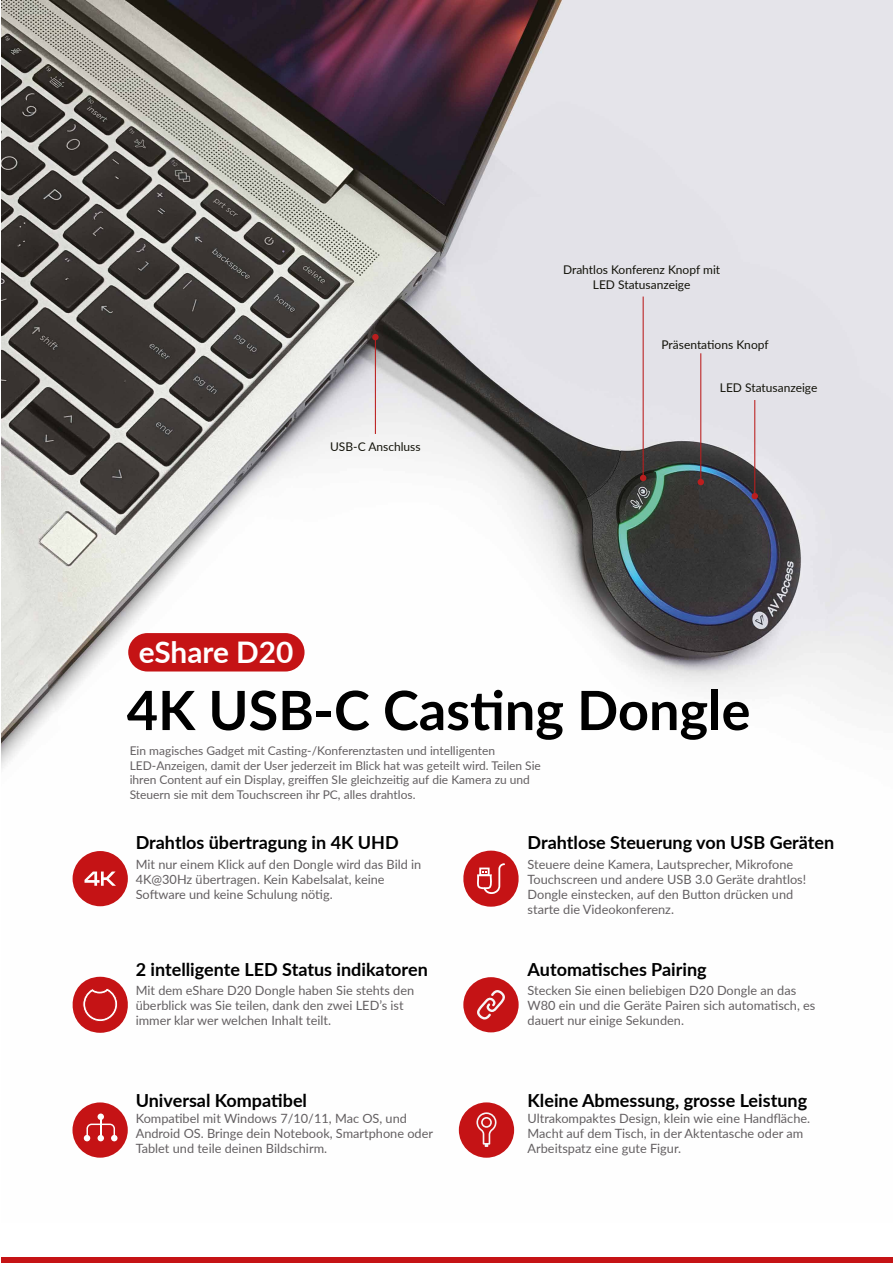
<style>
.page{position:relative;width:893px;height:1263px;background:#fff}
.page>*{position:absolute;margin:0;border:0;box-sizing:border-box;transform-origin:0 0}
.t1{font:700 54.15px "Lato";color:#000}
.t2{font:700 29.85px "Lato";color:#fff}
.t3{font:700 18px "Lato";color:#000}
.t4{font:12.75px/15px "Lato";color:#635f61}
.t5{font:12px/14.4px "Lato";color:#635f61}
.t6{font:12px/14.4px "Lato";color:#13130a;text-align:center}
</style>
<div class="page">
<img style="left:1px;top:0;width:892px;height:1158px">
<hr style="left:754px;top:400px;width:1px;height:96px;background:#bb1e1e">
<svg style="left:752px;top:493px;width:6px;height:6px"></svg>
<hr style="left:700px;top:353px;width:1px;height:129px;background:#bb1e1e">
<svg style="left:698px;top:479px;width:6px;height:6px"></svg>
<hr style="left:643px;top:297px;width:1px;height:181px;background:#bb1e1e">
<svg style="left:640px;top:475px;width:6px;height:6px"></svg>
<hr style="left:375px;top:337px;width:1px;height:97px;background:#bb1e1e">
<div style="left:372px;top:334px;width:7px;height:6px;background:#bb1e1e;border-radius:50%"></div>
<div style="left:128px;top:633px;width:177px;height:38px;background:#c51315;border-radius:19px"></div>
<div style="left:1px;top:1257px;width:892px;height:6px;background:#c51315"></div>
<div style="left:459px;top:1102px;width:55px;height:56px;background:#c51315;border-radius:50%"></div>
<svg style="left:476px;top:1112px;width:21px;height:35px"></svg>
<div style="left:72px;top:1102px;width:56px;height:56px;background:#c51315;border-radius:50%"></div>
<svg style="left:84px;top:1113px;width:33px;height:28px"></svg>
<svg style="left:63px;top:977px;width:74px;height:56px"></svg>
<div style="left:463px;top:977px;width:56px;height:55px;background:#c51315;border-radius:50%"></div>
<svg style="left:477px;top:990px;width:28px;height:29px"></svg>
<svg style="left:454px;top:851px;width:74px;height:56px"></svg>
<div style="left:73px;top:851px;width:55px;height:55px;background:#c51315;border-radius:50%"></div>
<svg style="left:84px;top:871px;width:32px;height:15px"></svg>
<p class="t6" style="left:563px;top:262px;width:159px">Drahtlos Konferenz Knopf mit<br>LED Statusanzeige</p>
<p class="t6" style="left:330px;top:439px;width:92px">USB-C Anschluss</p>
<h2 class="t2" style="left:139px;top:630px;width:156px">eShare D20</h2>
<p class="t6" style="left:661px;top:337px;width:109px">Präsentations Knopf</p>
<p class="t6" style="left:720px;top:380px;width:99px">LED Statusanzeige</p>
<h1 class="t1" style="left:127px;top:670px;width:625px">4K USB-C Casting Dongle</h1>
<p class="t5" style="left:130px;top:743px;width:413px">Ein magisches Gadget mit Casting-/Konferenztasten und intelligenten LED-Anzeigen, damit der User jederzeit im Blick hat was geteilt wird. Teilen Sie ihren Content auf ein Display, greiffen SIe gleichzeitig auf die Kamera zu und Steuern sie mit dem Touchscreen ihr PC, alles drahtlos.</p>
<h3 class="t3" style="left:136px;top:829px;width:264px">Drahtlos übertragung in 4K UHD</h3>
<h3 class="t3" style="left:528px;top:829px;width:308px">Drahtlose Steuerung von USB Geräten</h3>
<p class="t4" style="left:136px;top:856px;width:287px">Mit nur einem Klick auf den Dongle wird das Bild in<br>4K@30Hz übertragen. Kein Kabelsalat, keine<br>Software und keine Schulung nötig.</p>
<p class="t4" style="left:528px;top:856px;width:280px">Steuere deine Kamera, Lautsprecher, Mikrofone Touchscreen und andere USB 3.0 Geräte drahtlos!<br>Dongle einstecken, auf den Button drücken und starte die Videokonferenz.</p>
<h3 class="t3" style="left:136px;top:956px;width:294px">2 intelligente LED Status indikatoren</h3>
<h3 class="t3" style="left:528px;top:956px;width:181px">Automatisches Pairing</h3>
<p class="t4" style="left:136px;top:982px;width:280px">Mit dem eShare D20 Dongle haben Sie stehts den überblick was Sie teilen, dank den zwei LED’s ist immer klar wer welchen Inhalt teilt.</p>
<p class="t4" style="left:528px;top:982px;width:289px">Stecken Sie einen beliebigen D20 Dongle an das<br>W80 ein und die Geräte Pairen sich automatisch, es dauert nur einige Sekunden.</p>
<h3 class="t3" style="left:136px;top:1087px;width:173px">Universal Kompatibel</h3>
<h3 class="t3" style="left:528px;top:1087px;width:281px">Kleine Abmessung, grosse Leistung</h3>
<p class="t4" style="left:136px;top:1111px;width:299px">Kompatibel mit Windows 7/10/11, Mac OS, und<br>Android OS. Bringe dein Notebook, Smartphone oder<br>Tablet und teile deinen Bildschirm.</p>
<p class="t4" style="left:528px;top:1111px;width:284px">Ultrakompaktes Design, klein wie eine Handfläche.<br>Macht auf dem Tisch, in der Aktentasche oder am<br>Arbeitspatz eine gute Figur.</p>
</div>
